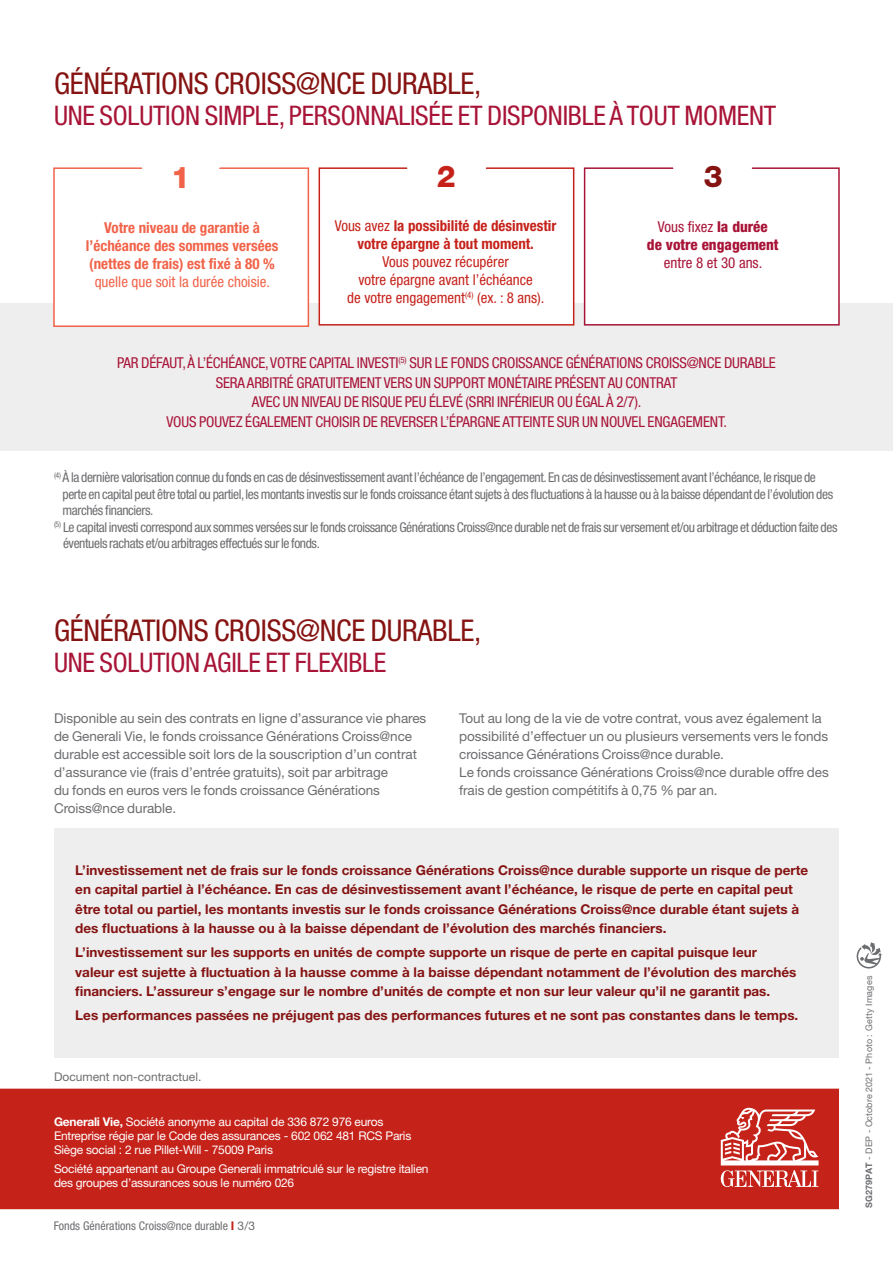
<style>
.page{position:relative;width:893px;height:1263px;background:#fff}
.page>*{position:absolute;margin:0;border:0;box-sizing:border-box;transform-origin:0 0}
.t1{font:condensed 30px "Helvetica Neue LT Std";letter-spacing:-.01em;color:#851312}
.t2{font:800 30px "Helvetica Neue LT Std";color:#f16349}
.t3{font:800 30px "Helvetica Neue LT Std";color:#c5221a}
.t4{font:800 30px "Helvetica Neue LT Std";color:#851312}
.t5{font:condensed 27px "Helvetica Neue LT Std";letter-spacing:-.01em;color:#a81437}
.t6{font:condensed 15px/19.5px "Helvetica Neue LT Std";letter-spacing:-.01em;color:#a81437;text-align:center}
.t7{font:condensed 15px/18px "Helvetica Neue LT Std";color:#c5221a;text-align:center}
.t8{font:700 condensed 15px/18px "Helvetica Neue LT Std";color:#f16349;text-align:center}
.t9{font:800 condensed 15px "Helvetica Neue LT Std";color:#a81437}
.t10{font:700 13.5px/19.5px "Helvetica Neue LT Std";color:#851312}
.t11{font:13.5px/18px "Helvetica Neue LT Std";letter-spacing:-.005em;color:#6c6d70}
.t12{font:condensed 13.5px/16.5px "Helvetica Neue LT Std";letter-spacing:-.03em;color:#6c6d70}
.t13{font:12px/14.4px "Helvetica Neue LT Std";letter-spacing:-.02em;color:#fff}
.t14{font:condensed 12px "Helvetica Neue LT Std";color:#6c6d70}
.t15{font:12px "Helvetica Neue LT Std";color:#6c6d70}
.t16{font:9px "Helvetica Neue LT Std";letter-spacing:.015em;color:#6c6d70}
.s1{font-weight:700}
.s2{font-weight:400}
.s3{font-weight:800}
.s4{font-weight:700;font-stretch:normal;color:#c5221a}
.s5{font-stretch:normal}
</style>
<div class="page">
<div style="left:0;top:303px;width:893px;height:148px;background:#eeeeef"></div>
<div style="left:0;top:1089px;width:839px;height:120px;background:#c5221a"></div>
<svg style="left:857px;top:942px;width:25px;height:26px"></svg>
<svg style="left:721px;top:1107px;width:97px;height:80px"></svg>
<div style="left:54px;top:828px;width:785px;height:229px;background:#eeeeef"></div>
<div style="left:584px;top:167px;width:256px;height:159px;background:#fff;border:2px solid #a81437"></div>
<div style="left:53px;top:167px;width:256px;height:160px;background:#fff;border:2px solid #f16349"></div>
<div style="left:319px;top:167px;width:255px;height:159px;background:#fff;border:2px solid #c5221a"></div>
<div style="left:140px;top:116px;width:81px;height:81px;background:#fff;border-radius:50%"></div>
<div style="left:406px;top:118px;width:81px;height:81px;background:#fff;border-radius:50%"></div>
<div style="left:672px;top:118px;width:81px;height:81px;background:#fff;border-radius:50%"></div>
<p class="t1" style="left:54px;top:66px;width:429px">GÉNÉRATIONS CROISS@NCE DURABLE,</p>
<p class="t5" style="left:54px;top:100px;width:724px">UNE SOLUTION SIMPLE, PERSONNALISÉE ET DISPONIBLE À TOUT MOMENT</p>
<p class="t2" style="left:171px;top:159px;width:20px">1</p>
<p class="t3" style="left:437px;top:159px;width:20px">2</p>
<p class="t4" style="left:704px;top:159px;width:20px">3</p>
<p class="t7" style="left:335px;top:217px;width:223px">Vous avez <span class="s1">la possibilité de désinvestir votre épargne à tout moment.<br></span>Vous pouvez récupérer<br>votre épargne avant l’échéance<br>de votre engagement<sup>(4)</sup> (ex. : 8 ans).</p>
<p class="t8" style="left:86px;top:218px;width:194px">Votre niveau de garantie à l’échéance des sommes versées (nettes de frais) est fixé à 80 % <span class="s2">quelle que soit la durée choisie.</span></p>
<p class="t6" style="left:658px;top:217px;width:111px">Vous fixez <span class="s3">la durée</span></p>
<p class="t9" style="left:647px;top:236px;width:133px">de votre engagement</p>
<p class="t6" style="left:664px;top:253px;width:100px">entre 8 et 30 ans.</p>
<p class="t6" style="left:117px;top:353px;width:660px">PAR DÉFAUT, À L’ÉCHÉANCE, VOTRE CAPITAL INVESTI<sup>(5)</sup> SUR LE FONDS CROISSANCE GÉNÉRATIONS CROISS@NCE DURABLE SERA ARBITRÉ GRATUITEMENT VERS UN SUPPORT MONÉTAIRE PRÉSENT AU CONTRAT<br>AVEC UN NIVEAU DE RISQUE PEU ÉLEVÉ (SRRI INFÉRIEUR OU ÉGAL À 2/7).<br>VOUS POUVEZ ÉGALEMENT CHOISIR DE REVERSER L’ÉPARGNE ATTEINTE SUR UN NOUVEL ENGAGEMENT.</p>
<p class="t12" style="left:63px;top:469px;width:772px;text-indent:-9px"><sup>(4)</sup> À la dernière valorisation connue du fonds en cas de désinvestissement avant l’échéance de l’engagement. En cas de désinvestissement avant l’échéance, le risque de perte en capital peut être total ou partiel, les montants investis sur le fonds croissance étant sujets à des fluctuations à la hausse ou à la baisse dépendant de l’évolution des marchés financiers.</p>
<p class="t12" style="left:63px;top:519px;width:776px;text-indent:-9px"><sup>(5)</sup> Le capital investi correspond aux sommes versées sur le fonds croissance Générations Croiss@nce durable net de frais sur versement et/ou arbitrage et déduction faite des éventuels rachats et/ou arbitrages effectués sur le fonds.</p>
<p class="t1" style="left:54px;top:613px;width:429px">GÉNÉRATIONS CROISS@NCE DURABLE,</p>
<p class="t5" style="left:54px;top:647px;width:334px">UNE SOLUTION AGILE ET FLEXIBLE</p>
<p class="t11" style="left:54px;top:709px;width:374px">Disponible au sein des contrats en ligne d’assurance vie phares de Generali Vie, le fonds croissance Générations Croiss@nce durable est accessible soit lors de la souscription d’un contrat d’assurance vie (frais d’entrée gratuits), soit par arbitrage<br>du fonds en euros vers le fonds croissance Générations Croiss@nce durable.</p>
<p class="t11" style="left:459px;top:709px;width:371px">Tout au long de la vie de votre contrat, vous avez également la possibilité d’effectuer un ou plusieurs versements vers le fonds croissance Générations Croiss@nce durable.</p>
<p class="t11" style="left:459px;top:763px;width:371px">Le fonds croissance Générations Croiss@nce durable offre des frais de gestion compétitifs à 0,75 % par an.</p>
<p class="t10" style="left:75px;top:860px;width:735px">L’investissement net de frais sur le fonds croissance Générations Croiss@nce durable supporte un risque de perte en capital partiel à l’échéance. En cas de désinvestissement avant l’échéance, le risque de perte en capital peut être total ou partiel, les montants investis sur le fonds croissance Générations Croiss@nce durable étant sujets à des fluctuations à la hausse ou à la baisse dépendant de l’évolution des marchés financiers.</p>
<p class="t10" style="left:75px;top:942px;width:723px">L’investissement sur les supports en unités de compte supporte un risque de perte en capital puisque leur valeur est sujette à fluctuation à la hausse comme à la baisse dépendant notamment de l’évolution des marchés financiers. L’assureur s’engage sur le nombre d’unités de compte et non sur leur valeur qu’il ne garantit pas.</p>
<p class="t10" style="left:75px;top:1005px;width:725px">Les performances passées ne préjugent pas des performances futures et ne sont pas constantes dans le temps.</p>
<p class="t15" style="left:54px;top:1069px;width:149px">Document non-contractuel.</p>
<p class="t13" style="left:54px;top:1114px;width:359px"><span class="s1">Generali Vie,</span> Société anonyme au capital de 336 872 976 euros<br>Entreprise régie par le Code des assurances - 602 062 481 RCS Paris<br>Siège social : 2 rue Pillet-Will - 75009 Paris</p>
<p class="t13" style="left:54px;top:1161px;width:376px">Société appartenant au Groupe Generali immatriculé sur le registre italien des groupes d’assurances sous le numéro 026</p>
<p class="t14" style="left:54px;top:1219px;width:203px">Fonds Générations Croiss@nce durable <span class="s4">I</span> <span class="s5">3/3</span></p>
<p class="t16" style="left:863px;top:1208px;width:234px;rotate:-90deg"><span class="s1">SG279PAT</span> - DEP - Octobre 2021 - Photo : Getty Images</p>
</div>
